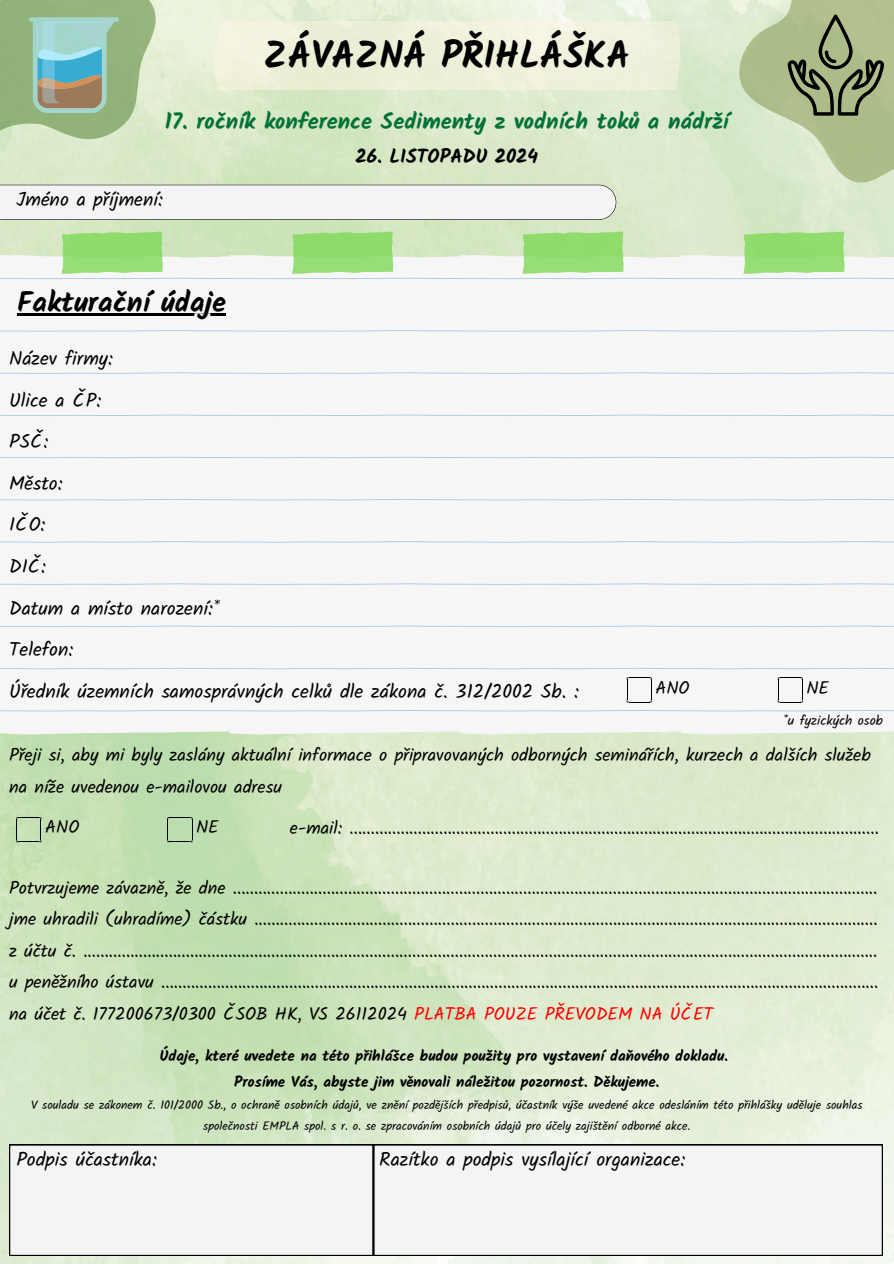
<style>
.page{position:relative;width:894px;height:1264px;background:#fff}
.page>*{position:absolute;margin:0;border:0;box-sizing:border-box;transform-origin:0 0}
.t1{font:700 37.5px "Kalam";color:#000}
.t2{font:700 28.5px "Kalam";color:#000}
.t3{font:700 22.5px "Kalam";color:#037237}
.t4{font:19.5px/41.7px "Kalam";color:#000}
.t5{font:700 19.5px "Kalam";color:#000}
.t6{font:18px/31.5px "Kalam";color:#000}
.t7{font:700 15px "Kalam";color:#000}
.t8{font:13.5px "Kalam";color:#000}
.t9{font:12px/21px "Kalam";color:#000;text-align:center}
.s1{color:#f00}
</style>
<div class="page">
<img style="left:0;top:0;width:893px;height:1263px">
<div style="left:213px;top:21px;width:467px;height:69px;background:#eff1db"></div>
<div style="left:9px;top:1144px;width:364px;height:111px;background:#f4f4f4"></div>
<svg style="left:0;top:255px;width:230px;height:479px;fill:#f6f6f6"></svg>
<div style="left:0;top:278px;width:230px;height:433px;background:#f6f6f6"></div>
<svg style="left:62px;top:231px;width:101px;height:43px;background:#98dd79"></svg>
<svg style="left:230px;top:255px;width:230px;height:479px;fill:#f6f6f6"></svg>
<div style="left:230px;top:278px;width:230px;height:433px;background:#f6f6f6"></div>
<svg style="left:292px;top:231px;width:101px;height:43px;background:#98dd78"></svg>
<svg style="left:460px;top:255px;width:221px;height:479px;fill:#f6f6f6"></svg>
<div style="left:460px;top:278px;width:221px;height:433px;background:#f6f6f6"></div>
<svg style="left:522px;top:231px;width:101px;height:43px;background:#99de7a"></svg>
<svg style="left:681px;top:255px;width:212px;height:479px;fill:#f6f6f6"></svg>
<div style="left:681px;top:278px;width:212px;height:433px;background:#f6f6f6"></div>
<svg style="left:743px;top:231px;width:101px;height:43px;background:#99de7a"></svg>
<div style="left:0;top:185px;width:616px;height:35px;background:#f4f4f4"></div>
<div style="left:373px;top:1144px;width:509px;height:111px;background:#f4f4f4"></div>
<svg style="left:16px;top:817px;width:26px;height:25px"></svg>
<svg style="left:167px;top:817px;width:26px;height:25px"></svg>
<svg style="left:712px;top:0;width:181px;height:225px;background:#bccba5"></svg>
<svg style="left:626px;top:677px;width:25px;height:25px"></svg>
<svg style="left:777px;top:677px;width:25px;height:25px"></svg>
<svg style="left:0;top:0;width:156px;height:145px;background:#9fbe9b"></svg>
<hr style="left:17px;top:314px;width:209px;height:2px;background:#000">
<p class="t1" style="left:263px;top:33px;width:368px">ZÁVAZNÁ PŘIHLÁŠKA</p>
<h1 class="t3" style="left:165px;top:108px;width:565px">17. ročník konference Sedimenty z vodních toků a nádrží</h1>
<h3 class="t5" style="left:355px;top:145px;width:184px">26. LISTOPADU 2024</h3>
<p class="t4" style="left:16px;top:178px;width:148px">Jméno a příjmení:</p>
<p class="t2" style="left:17px;top:285px;width:210px">Fakturační údaje</p>
<p class="t4" style="left:9px;top:337px;width:212px">Název firmy:<br>Ulice a ČP:<br>PSČ:<br>Město:<br>IČO:<br>DIČ:<br>Datum a místo narození:*</p>
<p class="t4" style="left:9px;top:629px;width:66px">Telefon:</p>
<p class="t4" style="left:9px;top:670px;width:571px">Úředník územních samosprávných celků dle zákona č. 312/2002 Sb. :</p>
<p class="t6" style="left:655px;top:671px;width:36px">ANO</p>
<h5 class="t6" style="left:806px;top:671px;width:24px">NE</h5>
<h6 class="t8" style="left:782px;top:712px;width:101px">*u fyzických osob</h6>
<h4 class="t6" style="left:9px;top:738px;width:862px;line-height:32.7px">Přeji si, aby mi byly zaslány aktuální informace o připravovaných odborných seminářích, kurzech a dalších služeb na níže uvedenou e-mailovou adresu</h4>
<h2 class="t6" style="left:45px;top:811px;width:36px">ANO</h2>
<p class="t6" style="left:196px;top:811px;width:24px">NE</p>
<p class="t6" style="left:290px;top:811px;width:590px">e-mail: ............................................................................................................................</p>
<h6 class="t6" style="left:9px;top:871px;width:870px;text-align:justify">Potvrzujeme závazně, že dne ....................................................................................................................................................... jme uhradili (uhradíme) částku .................................................................................................................................................. z účtu č. .......................................................................................................................................................................................... u peněžního ústavu ........................................................................................................................................................................ na účet č. 177200673/0300 ČSOB HK, VS 26112024 <span class="s1">PLATBA POUZE PŘEVODEM NA ÚČET</span></h6>
<p class="t7" style="left:160px;top:1047px;width:569px">Údaje, které uvedete na této přihlášce budou použity pro vystavení daňového dokladu.</p>
<p class="t7" style="left:234px;top:1073px;width:426px">Prosíme Vás, abyste jim věnovali náležitou pozornost. Děkujeme.</p>
<h5 class="t9" style="left:31px;top:1094px;width:832px">V souladu se zákonem č. 101/2000 Sb., o ochraně osobních údajů, ve znění pozdějších předpisů, účastník výše uvedené akce odesláním této přihlášky uděluje souhlas společnosti EMPLA spol. s r. o. se zpracováním osobních údajů pro účely zajištění odborné akce.</h5>
<p class="t4" style="left:16px;top:1138px;width:142px">Podpis účastníka:</p>
<p class="t4" style="left:379px;top:1138px;width:307px">Razítko a podpis vysílající organizace:</p>
</div>
